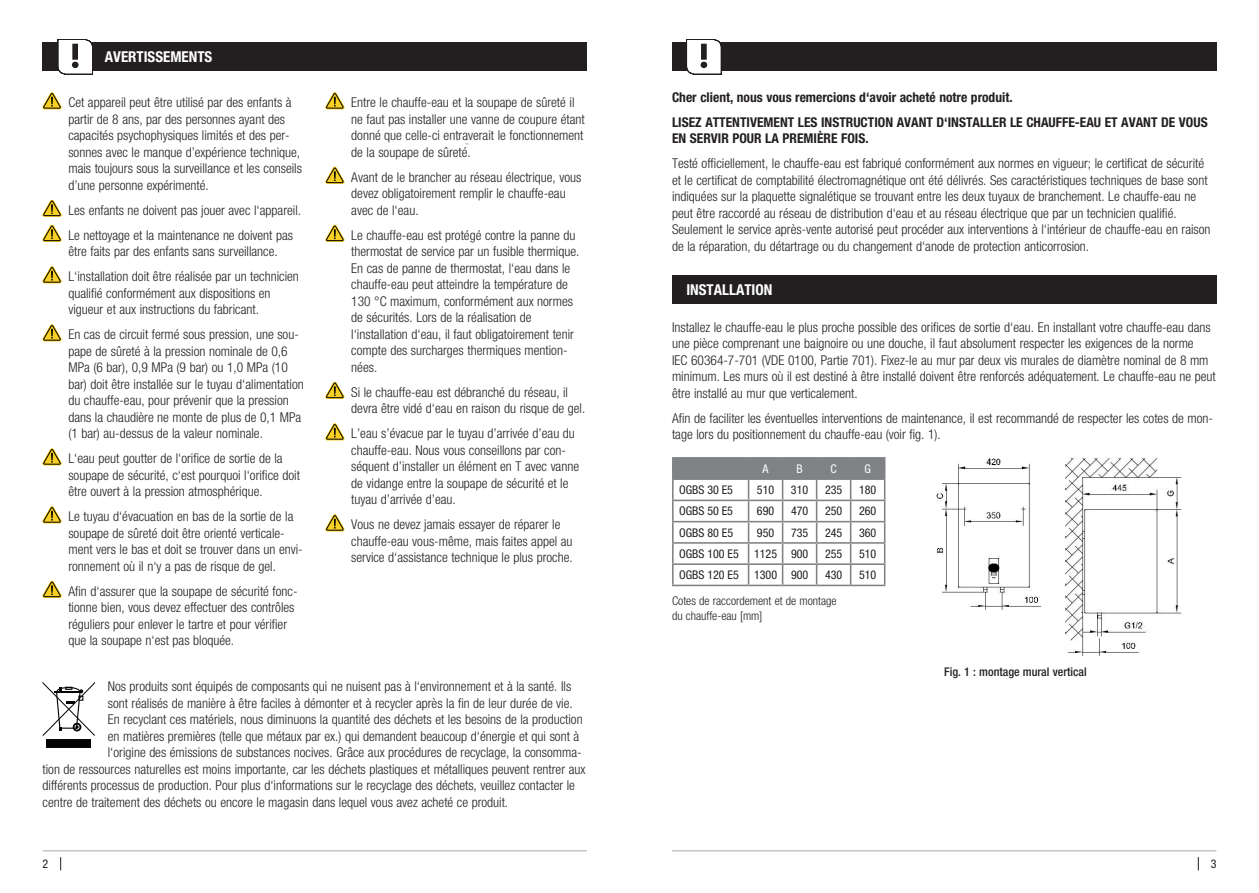
<style>
.page{position:relative;width:1259px;height:893px;background:#fff}
.page>*{position:absolute;margin:0;border:0;box-sizing:border-box;transform-origin:0 0}
.t1{font:700 condensed 15px "Helvetica Neue LT Pro";color:#fff}
.t2{font:300 condensed 13.5px/16.5px "Helvetica Neue LT Pro";color:#231f20}
.t3{font:700 condensed 13.5px/25px "Helvetica Neue LT Pro";color:#231f20}
.t4{font:condensed 12px "Helvetica Neue LT Pro";color:#231f20}
.t5{font:300 condensed 12px/15px "Helvetica Neue LT Pro";color:#231f20}
.t6{font:500 condensed 12px "Helvetica Neue LT Pro";color:#231f20}
.t7{font:condensed 12px "Helvetica Neue LT Pro";color:#fff}
</style>
<div class="page">
<svg style="left:1198px;top:857px;width:1px;height:13px"></svg>
<svg style="left:60px;top:857px;width:1px;height:13px"></svg>
<hr style="left:672px;top:850px;width:544px;height:1px;background:#a8a9ad">
<hr style="left:43px;top:850px;width:544px;height:1px;background:#a8a9ad">
<div style="left:672px;top:43px;width:544px;height:28px;background:#231f20"></div>
<div style="left:672px;top:275px;width:544px;height:29px;background:#231f20"></div>
<svg style="left:42px;top:92px;width:20px;height:17px"></svg>
<svg style="left:42px;top:200px;width:20px;height:17px"></svg>
<svg style="left:42px;top:225px;width:20px;height:17px"></svg>
<svg style="left:42px;top:266px;width:20px;height:17px"></svg>
<svg style="left:42px;top:324px;width:20px;height:17px"></svg>
<svg style="left:42px;top:448px;width:20px;height:17px"></svg>
<svg style="left:42px;top:506px;width:20px;height:17px"></svg>
<svg style="left:42px;top:581px;width:20px;height:17px"></svg>
<svg style="left:325px;top:92px;width:20px;height:17px"></svg>
<svg style="left:325px;top:167px;width:20px;height:17px"></svg>
<svg style="left:325px;top:225px;width:20px;height:17px"></svg>
<svg style="left:325px;top:382px;width:20px;height:17px"></svg>
<svg style="left:325px;top:423px;width:20px;height:17px"></svg>
<svg style="left:325px;top:514px;width:20px;height:17px"></svg>
<div style="left:43px;top:43px;width:544px;height:28px;background:#231f20"></div>
<svg style="left:58px;top:39px;width:35px;height:35px"></svg>
<svg style="left:686px;top:39px;width:35px;height:35px"></svg>
<svg style="left:43px;top:682px;width:52px;height:65px"></svg>
<hr style="left:672px;top:585px;width:76px;height:1px;background:#808285">
<hr style="left:748px;top:585px;width:34px;height:1px;background:#808285">
<hr style="left:782px;top:585px;width:34px;height:1px;background:#808285">
<hr style="left:816px;top:585px;width:34px;height:1px;background:#808285">
<hr style="left:850px;top:585px;width:35px;height:1px;background:#808285">
<hr style="left:672px;top:457px;width:76px;height:2px;background:#808285">
<hr style="left:748px;top:457px;width:34px;height:2px;background:#808285">
<hr style="left:782px;top:457px;width:34px;height:2px;background:#808285">
<hr style="left:816px;top:457px;width:34px;height:2px;background:#808285">
<hr style="left:850px;top:457px;width:35px;height:2px;background:#808285">
<svg style="left:672px;top:458px;width:213px;height:127px"></svg>
<img style="left:936px;top:458px;width:104px;height:152px">
<img style="left:1065px;top:457px;width:117px;height:199px">
<p class="t1" style="left:105px;top:48px;width:109px">AVERTISSEMENTS</p>
<p class="t2" style="left:68px;top:94px;width:235px">Cet appareil peut être utilisé par des enfants à partir de 8 ans, par des personnes ayant des capacités psychophysiques limités et des per&shy;sonnes avec le manque d’expérience technique, mais toujours sous la surveillance et les conseils d’une personne expérimenté.</p>
<p class="t2" style="left:68px;top:197px;width:234px;line-height:25px">Les enfants ne doivent pas jouer avec l‘appareil.<br>Le nettoyage et la maintenance ne doivent pas</p>
<p class="t2" style="left:68px;top:239px;width:232px;line-height:25px">être faits par des enfants sans surveillance.<br>L‘installation doit être réalisée par un technicien</p>
<p class="t2" style="left:68px;top:285px;width:204px">qualifié conformément aux dispositions en vigueur et aux instructions du fabricant.</p>
<p class="t2" style="left:68px;top:326px;width:237px">En cas de circuit fermé sous pression, une sou&shy;pape de sûreté à la pression nominale de 0,6<br>MPa (6 bar), 0,9 MPa (9 bar) ou 1,0 MPa (10 bar) doit être installée sur le tuyau d‘alimentation du chauffe-eau, pour prévenir que la pression dans la chaudière ne monte de plus de 0,1 MPa (1 bar) au-dessus de la valeur nominale.</p>
<p class="t2" style="left:68px;top:450px;width:233px">L‘eau peut goutter de l‘orifice de sortie de la soupape de sécurité, c‘est pourquoi l‘orifice doit être ouvert à la pression atmosphérique.</p>
<p class="t2" style="left:68px;top:508px;width:236px">Le tuyau d‘évacuation en bas de la sortie de la soupape de sûreté doit être orienté verticale&shy;ment vers le bas et doit se trouver dans un envi&shy;ronnement où il n‘y a pas de risque de gel.</p>
<p class="t2" style="left:68px;top:583px;width:231px">Afin d‘assurer que la soupape de sécurité fonc&shy;tionne bien, vous devez effectuer des contrôles réguliers pour enlever le tartre et pour vérifier que la soupape n‘est pas bloquée.</p>
<p class="t2" style="left:351px;top:94px;width:235px">Entre le chauffe-eau et la soupape de sûreté il ne faut pas installer une vanne de coupure étant donné que celle-ci entraverait le fonctionnement de la soupape de sûreté.</p>
<p class="t2" style="left:351px;top:169px;width:232px">Avant de le brancher au réseau électrique, vous devez obligatoirement remplir le chauffe-eau avec de l‘eau.</p>
<p class="t2" style="left:351px;top:227px;width:230px">Le chauffe-eau est protégé contre la panne du thermostat de service par un fusible thermique.<br>En cas de panne de thermostat, l‘eau dans le chauffe-eau peut atteindre la température de 130 °C maximum, conformément aux normes de sécurités. Lors de la réalisation de l‘installation d‘eau, il faut obligatoirement tenir compte des surcharges thermiques mention&shy;nées.</p>
<p class="t2" style="left:351px;top:384px;width:235px">Si le chauffe-eau est débranché du réseau, il devra être vidé d‘eau en raison du risque de gel.</p>
<p class="t2" style="left:351px;top:425px;width:229px">L’eau s’évacue par le tuyau d’arrivée d’eau du chauffe-eau. Nous vous conseillons par con&shy;séquent d’installer un élément en T avec vanne de vidange entre la soupape de sécurité et le tuyau d’arrivée d’eau.</p>
<p class="t2" style="left:351px;top:516px;width:223px">Vous ne devez jamais essayer de réparer le chauffe-eau vous-même, mais faites appel au service d‘assistance technique le plus proche.</p>
<p class="t2" style="left:108px;top:678px;width:465px">Nos produits sont équipés de composants qui ne nuisent pas à l‘environnement et à la santé. Ils</p>
<p class="t2" style="left:108px;top:695px;width:466px">sont réalisés de manière à être faciles à démonter et à recycler après la fin de leur durée de vie.</p>
<p class="t2" style="left:108px;top:711px;width:476px">En recyclant ces matériels, nous diminuons la quantité des déchets et les besoins de la production</p>
<p class="t2" style="left:108px;top:728px;width:473px">en matières premières (telle que métaux par ex.) qui demandent beaucoup d‘énergie et qui sont à</p>
<p class="t2" style="left:108px;top:744px;width:475px">l‘origine des émissions de substances nocives. Grâce aux procédures de recyclage, la consomma-</p>
<p class="t2" style="left:43px;top:761px;width:544px">tion de ressources naturelles est moins importante, car les déchets plastiques et métalliques peuvent rentrer aux</p>
<p class="t2" style="left:43px;top:777px;width:534px">différents processus de production. Pour plus d‘informations sur le recyclage des déchets, veuillez contacter le</p>
<p class="t2" style="left:43px;top:794px;width:467px">centre de traitement des déchets ou encore le magasin dans lequel vous avez acheté ce produit.</p>
<p class="t3" style="left:672px;top:85px;width:537px">Cher client, nous vous remercions d‘avoir acheté notre produit.<br>LISEZ ATTENTIVEMENT LES INSTRUCTION AVANT D‘INSTALLER LE CHAUFFE-EAU ET AVANT DE VOUS</p>
<p class="t3" style="left:672px;top:126px;width:198px">EN SERVIR POUR LA PREMIÈRE FOIS.</p>
<p class="t2" style="left:672px;top:155px;width:540px">Testé officiellement, le chauffe-eau est fabriqué conformément aux normes en vigueur; le certificat de sécurité et le certificat de comptabilité électromagnétique ont été délivrés. Ses caractéristiques techniques de base sont indiquées sur la plaquette signalétique se trouvant entre les deux tuyaux de branchement. Le chauffe-eau ne peut être raccordé au réseau de distribution d‘eau et au réseau électrique que par un technicien qualifié.<br>Seulement le service après-vente autorisé peut procéder aux interventions à l‘intérieur de chauffe-eau en raison de la réparation, du détartrage ou du changement d‘anode de protection anticorrosion.</p>
<p class="t1" style="left:686px;top:281px;width:88px">INSTALLATION</p>
<p class="t2" style="left:672px;top:318px;width:545px">Installez le chauffe-eau le plus proche possible des orifices de sortie d‘eau. En installant votre chauffe-eau dans une pièce comprenant une baignoire ou une douche, il faut absolument respecter les exigences de la norme<br>IEC 60364-7-701 (VDE 0100, Partie 701). Fixez-le au mur par deux vis murales de diamètre nominal de 8 mm minimum. Les murs où il est destiné à être installé doivent être renforcés adéquatement. Le chauffe-eau ne peut être installé au mur que verticalement.</p>
<p class="t2" style="left:672px;top:409px;width:542px">Afin de faciliter les éventuelles interventions de maintenance, il est recommandé de respecter les cotes de mon&shy;tage lors du positionnement du chauffe-eau (voir fig. 1).</p>
<p class="t7" style="left:762px;top:461px;width:7px">A</p>
<p class="t7" style="left:796px;top:461px;width:8px">B</p>
<p class="t7" style="left:830px;top:461px;width:8px">C</p>
<p class="t7" style="left:864px;top:461px;width:8px">G</p>
<p class="t4" style="left:679px;top:483px;width:55px">OGBS 30 E5</p>
<p class="t4" style="left:757px;top:483px;width:19px">510</p>
<p class="t4" style="left:791px;top:483px;width:19px">310</p>
<p class="t4" style="left:825px;top:483px;width:19px">235</p>
<p class="t4" style="left:859px;top:483px;width:19px">180</p>
<p class="t4" style="left:679px;top:504px;width:55px">OGBS 50 E5</p>
<p class="t4" style="left:757px;top:504px;width:19px">690</p>
<p class="t4" style="left:791px;top:504px;width:19px">470</p>
<p class="t4" style="left:825px;top:504px;width:19px">250</p>
<p class="t4" style="left:859px;top:504px;width:19px">260</p>
<p class="t4" style="left:679px;top:525px;width:55px">OGBS 80 E5</p>
<p class="t4" style="left:757px;top:525px;width:19px">950</p>
<p class="t4" style="left:791px;top:525px;width:19px">735</p>
<p class="t4" style="left:825px;top:525px;width:19px">245</p>
<p class="t4" style="left:859px;top:525px;width:19px">360</p>
<p class="t4" style="left:679px;top:546px;width:61px">OGBS 100 E5</p>
<p class="t4" style="left:754px;top:546px;width:56px">1125 900</p>
<p class="t4" style="left:825px;top:546px;width:19px">255</p>
<p class="t4" style="left:859px;top:546px;width:19px">510</p>
<p class="t4" style="left:679px;top:568px;width:61px">OGBS 120 E5</p>
<p class="t4" style="left:754px;top:568px;width:56px">1300 900</p>
<p class="t4" style="left:825px;top:568px;width:19px">430</p>
<p class="t4" style="left:859px;top:568px;width:19px">510</p>
<p class="t5" style="left:672px;top:593px;width:166px">Cotes de raccordement et de montage du chauffe-eau [mm]</p>
<p class="t6" style="left:944px;top:664px;width:144px">Fig. 1 : montage mural vertical</p>
<p class="t4" style="left:43px;top:857px;width:7px">2</p>
<p class="t4" style="left:1210px;top:857px;width:7px">3</p>
</div>
